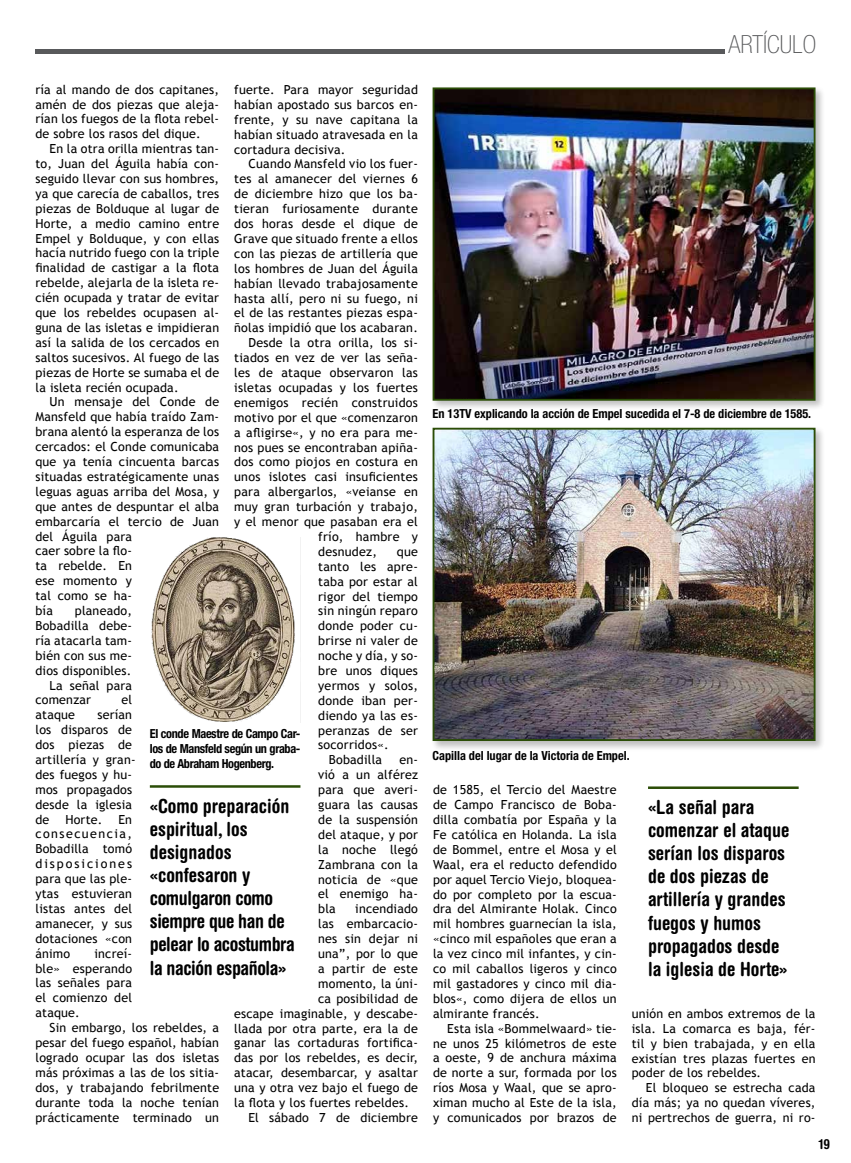
<style>
.page{position:relative;width:851px;height:1163px;background:#fff}
.page>*{position:absolute;margin:0;border:0;box-sizing:border-box;transform-origin:0 0}
.t1{font:100 condensed 25px "Helvetica Neue LT Std";color:#58595b}
.t2{font:700 condensed 19.38px/23.1px "Helvetica Rounded LT Std";color:#000}
.t3{font:700 condensed 19.38px/23.1px "Helvetica Rounded LT Std";letter-spacing:-.02em;color:#000}
.t4{font:700 condensed 13.75px "Helvetica Rounded LT Std";color:#000}
.t5{font:12.5px/14.9px "Trebuchet MS";letter-spacing:.015em;color:#000;text-align:justify}
.t6{font:700 condensed 12.5px/15px "Helvetica Neue LT Std";color:#000;text-align:justify}
</style>
<div class="page">
<hr style="left:35px;top:50px;width:690px;height:4px;background:#58595b">
<hr style="left:150px;top:785px;width:150px;height:2px;background:#2b4d07">
<hr style="left:648px;top:786px;width:150px;height:2px;background:#2b4d07">
<img style="left:151px;top:537px;width:144px;height:185px">
<div style="left:430px;top:86px;width:395px;height:325px;background:#000;opacity:.25"></div>
<img style="left:435px;top:90px;width:377px;height:307px">
<div style="left:432px;top:87px;width:383px;height:313px;border:2px solid #2b4d07"></div>
<div style="left:430px;top:426px;width:395px;height:325px;background:#000;opacity:.25"></div>
<img style="left:435px;top:430px;width:377px;height:308px">
<div style="left:432px;top:427px;width:383px;height:314px;border:2px solid #2b4d07"></div>
<h1 class="t1" style="left:728px;top:30px;width:89px">ARTÍCULO</h1>
<p class="t5" style="left:35px;top:82px;width:185px">ría al mando de dos capitanes, amén de dos piezas que aleja&shy;rían los fuegos de la flota rebel&shy;de sobre los rasos del dique.</p>
<p class="t5" style="left:35px;top:141px;width:185px;text-indent:14px">En la otra orilla mientras tan&shy;to, Juan del Águila había con&shy;seguido llevar con sus hombres, ya que carecía de caballos, tres piezas de Bolduque al lugar de Horte, a medio camino entre Empel y Bolduque, y con ellas hacía nutrido fuego con la triple finalidad de castigar a la flota rebelde, alejarla de la isleta re&shy;cién ocupada y tratar de evitar que los rebeldes ocupasen al&shy;guna de las isletas e impidieran así la salida de los cercados en saltos sucesivos. Al fuego de las piezas de Horte se sumaba el de la isleta recién ocupada.</p>
<p class="t5" style="left:35px;top:394px;width:185px;text-align:left;text-indent:14px">Un mensaje del Conde de<br>Mansfeld que había traído Zam&shy;brana alentó la esperanza de los cercados: el Conde comunicaba que ya tenía cincuenta barcas situadas estratégicamente unas leguas aguas arriba del Mosa, y que antes de despuntar el alba embarcaría el tercio de Juan del Águila para<br>caer sobre la flo-<br>ta rebelde. En<br>ese momento y<br>tal como se ha-<br>bía</p>
<p class="t5" style="left:234px;top:82px;width:185px">fuerte. Para mayor seguridad habían apostado sus barcos en&shy;frente, y su nave capitana la habían situado atravesada en la cortadura decisiva.</p>
<p class="t5" style="left:248px;top:157px;width:171px">Cuando Mansfeld vio los fuer-</p>
<p class="t5" style="left:234px;top:172px;width:185px">tes al amanecer del viernes 6</p>
<p class="t5" style="left:234px;top:186px;width:185px">de diciembre hizo que los ba-</p>
<p class="t5" style="left:234px;top:201px;width:185px">tieran furiosamente durante</p>
<p class="t5" style="left:234px;top:216px;width:185px">dos horas desde el dique de</p>
<p class="t5" style="left:234px;top:231px;width:185px">Grave que situado frente a ellos</p>
<p class="t5" style="left:234px;top:246px;width:185px">con las piezas de artillería que</p>
<p class="t5" style="left:234px;top:261px;width:185px">los hombres de Juan del Águila</p>
<p class="t5" style="left:234px;top:276px;width:185px">habían llevado trabajosamente</p>
<p class="t5" style="left:234px;top:291px;width:185px">hasta allí, pero ni su fuego, ni</p>
<p class="t5" style="left:234px;top:306px;width:185px">el de las restantes piezas espa-</p>
<p class="t5" style="left:234px;top:320px;width:185px">ñolas impidió que los acabaran.</p>
<p class="t5" style="left:248px;top:335px;width:171px">Desde la otra orilla, los si-</p>
<p class="t5" style="left:234px;top:350px;width:185px">tiados en vez de ver las seña-</p>
<p class="t5" style="left:234px;top:365px;width:185px">les de ataque observaron las</p>
<p class="t5" style="left:234px;top:380px;width:185px">isletas ocupadas y los fuertes</p>
<p class="t5" style="left:234px;top:395px;width:185px">enemigos recién construidos</p>
<p class="t5" style="left:234px;top:410px;width:185px">motivo por el que «comenzaron</p>
<p class="t5" style="left:234px;top:425px;width:185px">a afligirse«, y no era para me-</p>
<p class="t5" style="left:234px;top:440px;width:185px">nos pues se encontraban apiña-</p>
<p class="t5" style="left:234px;top:454px;width:185px">dos como piojos en costura en</p>
<p class="t5" style="left:234px;top:469px;width:185px">unos islotes casi insuficientes</p>
<p class="t5" style="left:234px;top:484px;width:185px">para albergarlos, «veianse en</p>
<p class="t5" style="left:234px;top:499px;width:185px">muy gran turbación y trabajo,</p>
<p class="t5" style="left:234px;top:514px;width:185px">y el menor que pasaban era el</p>
<p class="t5" style="left:318px;top:529px;width:101px">frío, hambre y</p>
<p class="t5" style="left:318px;top:544px;width:60px">desnudez,</p>
<p class="t5" style="left:397px;top:544px;width:23px">que</p>
<p class="t5" style="left:318px;top:559px;width:101px">tanto les apre-</p>
<p class="t5" style="left:318px;top:574px;width:101px">taba por estar al</p>
<p class="t5" style="left:318px;top:588px;width:101px">rigor del tiempo</p>
<p class="t5" style="left:318px;top:603px;width:101px">sin ningún reparo</p>
<p class="t5" style="left:318px;top:618px;width:101px">donde poder cu-</p>
<p class="t5" style="left:318px;top:633px;width:101px">brirse ni valer de</p>
<p class="t5" style="left:318px;top:648px;width:101px">noche y día, y so-</p>
<p class="t5" style="left:318px;top:663px;width:101px">bre unos diques</p>
<p class="t5" style="left:318px;top:678px;width:101px">yermos y solos,</p>
<p class="t5" style="left:318px;top:693px;width:101px">donde iban per-</p>
<p class="t5" style="left:318px;top:708px;width:101px">diendo ya las es-</p>
<p class="t5" style="left:318px;top:722px;width:101px">peranzas de ser</p>
<p class="t5" style="left:318px;top:737px;width:72px">socorridos«.</p>
<p class="t5" style="left:329px;top:752px;width:55px">Bobadilla</p>
<p class="t6" style="left:432px;top:406px;width:380px">En 13TV explicando la acción de Empel sucedida el 7-8 de diciembre de 1585.</p>
<p class="t5" style="left:75px;top:603px;width:59px">planeado,</p>
<p class="t5" style="left:35px;top:618px;width:98px">Bobadilla debe-</p>
<p class="t5" style="left:35px;top:633px;width:98px">ría atacarla tam-</p>
<p class="t5" style="left:35px;top:648px;width:98px">bién con sus me-</p>
<p class="t5" style="left:35px;top:662px;width:97px">dios disponibles.</p>
<p class="t5" style="left:50px;top:677px;width:84px">La señal para</p>
<p class="t5" style="left:35px;top:692px;width:57px">comenzar</p>
<p class="t5" style="left:121px;top:692px;width:12px">el</p>
<p class="t5" style="left:35px;top:707px;width:41px">ataque</p>
<p class="t5" style="left:35px;top:707px;width:102px;text-align:left;text-indent:62px">serían los disparos de dos piezas de artillería y gran&shy;des fuegos y hu&shy;mos propagados desde la iglesia de</p>
<p class="t6" style="left:150px;top:725px;width:152px">El conde Maestre de Campo Car&shy;los de Mansfeld según un graba&shy;do de Abraham Hogenberg.</p>
<h2 class="t3" style="left:150px;top:793px;width:146px">«Como preparación espiritual, los designados «confesaron y comulgaron como siempre que han de pelear lo acostumbra la nación española»</h2>
<h2 class="t2" style="left:648px;top:794px;width:143px">«La señal para comenzar el ataque serían los disparos de dos piezas de artillería y grandes fuegos y humos propagados desde la iglesia de Horte»</h2>
<p class="t6" style="left:432px;top:747px;width:198px">Capilla del lugar de la Victoria de Empel.</p>
<p class="t5" style="left:318px;top:752px;width:101px;text-indent:81px">en&shy;vió a un alférez para que averi&shy;guara las causas de la suspensión del ataque, y por la noche llegó Zambrana con la noticia de «que el enemigo ha&shy;bla</p>
<p class="t5" style="left:433px;top:782px;width:185px">de 1585, el Tercio del Maestre de Campo Francisco de Boba&shy;dilla combatía por España y la Fe católica en Holanda. La isla de Bommel, entre el Mosa y el Waal, era el reducto defendido por aquel Tercio Viejo, bloquea&shy;do por completo por la escua&shy;dra del Almirante Holak. Cinco mil hombres guarnecían la isla, «cinco mil españoles que eran a la vez cinco mil infantes, y cin&shy;co mil caballos ligeros y cinco mil gastadores y cinco mil dia&shy;blos«, como dijera de ellos un almirante francés.</p>
<p class="t5" style="left:433px;top:1020px;width:185px;text-indent:14px">Esta isla «Bommelwaard» tie&shy;ne unos 25 kilómetros de este a oeste, 9 de anchura máxima de norte a sur, formada por los ríos Mosa y Waal, que se apro&shy;ximan mucho al Este de la isla, y comunicados por brazos de</p>
<p class="t5" style="left:35px;top:811px;width:98px;text-indent:83px">En consecuencia, Bobadilla tomó disposiciones para que las ple&shy;ytas estuvieran listas antes del amanecer, y sus dotaciones «con ánimo</p>
<p class="t5" style="left:65px;top:811px;width:39px">Horte.</p>
<p class="t5" style="left:355px;top:901px;width:64px">incendiado</p>
<p class="t5" style="left:318px;top:916px;width:101px">las embarcacio-</p>
<p class="t5" style="left:318px;top:931px;width:101px">nes sin dejar ni</p>
<p class="t5" style="left:318px;top:946px;width:101px">una”, por lo que</p>
<p class="t5" style="left:318px;top:961px;width:101px">a partir de este</p>
<p class="t5" style="left:318px;top:975px;width:101px">momento, la úni-</p>
<p class="t5" style="left:318px;top:990px;width:101px">ca posibilidad de</p>
<p class="t5" style="left:234px;top:1005px;width:185px">escape imaginable, y descabe-</p>
<p class="t5" style="left:234px;top:1020px;width:185px">llada por otra parte, era la de</p>
<p class="t5" style="left:234px;top:1035px;width:185px">ganar las cortaduras fortifica-</p>
<p class="t5" style="left:234px;top:1050px;width:185px">das por los rebeldes, es decir,</p>
<p class="t5" style="left:234px;top:1065px;width:185px">atacar, desembarcar, y asaltar</p>
<p class="t5" style="left:234px;top:1080px;width:185px">una y otra vez bajo el fuego de</p>
<p class="t5" style="left:234px;top:1095px;width:176px">la flota y los fuertes rebeldes.</p>
<p class="t5" style="left:248px;top:1109px;width:171px">El sábado 7 de diciembre</p>
<p class="t5" style="left:35px;top:945px;width:98px;text-indent:59px">increí&shy;ble» esperando las señales para el comienzo del ataque.</p>
<p class="t5" style="left:35px;top:1020px;width:185px;text-indent:14px">Sin embargo, los rebeldes, a pesar del fuego español, habían logrado ocupar las dos isletas más próximas a las de los sitia&shy;dos, y trabajando febrilmente durante toda la noche tenían prácticamente terminado un</p>
<p class="t5" style="left:631px;top:1005px;width:185px">unión en ambos extremos de la isla. La comarca es baja, fér&shy;til y bien trabajada, y en ella existían tres plazas fuertes en poder de los rebeldes.</p>
<p class="t5" style="left:631px;top:1080px;width:185px;text-indent:14px">El bloqueo se estrecha cada día más; ya no quedan víveres, ni pertrechos de guerra, ni ro-</p>
<p class="t4" style="left:818px;top:1135px;width:13px">19</p>
</div>
